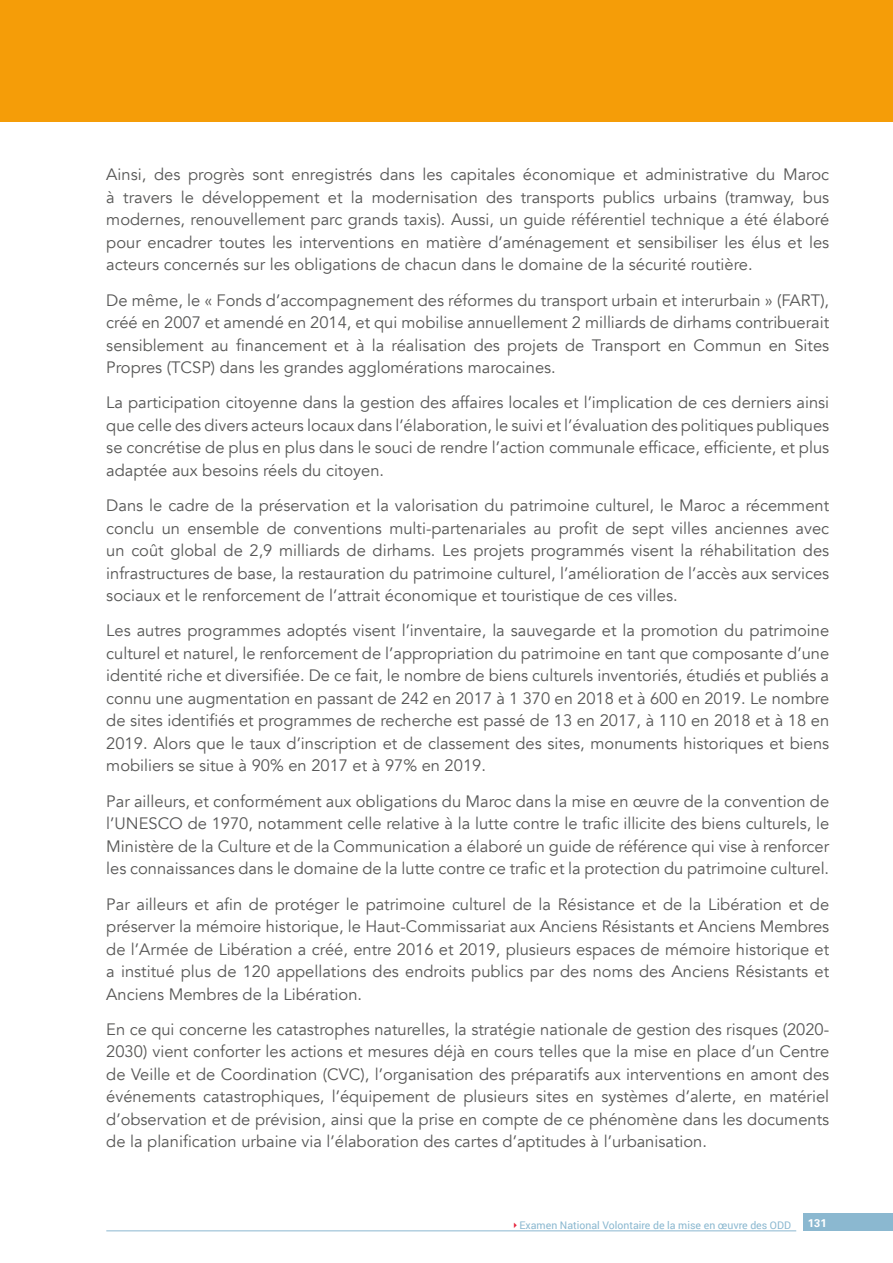
<style>
.page{position:relative;width:893px;height:1263px;background:#fff}
.page>*{position:absolute;margin:0;border:0;box-sizing:border-box;transform-origin:0 0}
.t1{font:16.5px/22.5px "Avenir";color:#575756;text-align:justify}
.t2{font:700 11.25px "Univers";color:#fff}
.t3{font:10.5px "Roboto";color:#8bb8d0}
</style>
<div class="page">
<hr style="left:106px;top:1230px;width:690px;height:1px;background:#8bb8d0">
<div style="left:804px;top:1214px;width:89px;height:17px;background:#8bb8d0"></div>
<div style="left:0;top:0;width:893px;height:121px;background:#f59d08"></div>
<p class="t1" style="left:106px;top:164px;width:724px">Ainsi, des progrès sont enregistrés dans les capitales économique et administrative du Maroc à travers le développement et la modernisation des transports publics urbains (tramway, bus modernes, renouvellement parc grands taxis). Aussi, un guide référentiel technique a été élaboré pour encadrer toutes les interventions en matière d’aménagement et sensibiliser les élus et les acteurs concernés sur les obligations de chacun dans le domaine de la sécurité routière.</p>
<p class="t1" style="left:106px;top:289px;width:724px">De même, le « Fonds d’accompagnement des réformes du transport urbain et interurbain » (FART), créé en 2007 et amendé en 2014, et qui mobilise annuellement 2 milliards de dirhams contribuerait sensiblement au financement et à la réalisation des projets de Transport en Commun en Sites Propres (TCSP) dans les grandes agglomérations marocaines.</p>
<p class="t1" style="left:106px;top:392px;width:724px">La participation citoyenne dans la gestion des affaires locales et l’implication de ces derniers ainsi que celle des divers acteurs locaux dans l’élaboration, le suivi et l’évaluation des politiques publiques se concrétise de plus en plus dans le souci de rendre l’action communale efficace, efficiente, et plus adaptée aux besoins réels du citoyen.</p>
<p class="t1" style="left:106px;top:494px;width:724px">Dans le cadre de la préservation et la valorisation du patrimoine culturel, le Maroc a récemment conclu un ensemble de conventions multi-partenariales au profit de sept villes anciennes avec un coût global de 2,9 milliards de dirhams. Les projets programmés visent la réhabilitation des infrastructures de base, la restauration du patrimoine culturel, l’amélioration de l’accès aux services sociaux et le renforcement de l’attrait économique et touristique de ces villes.</p>
<p class="t1" style="left:106px;top:620px;width:724px">Les autres programmes adoptés visent l’inventaire, la sauvegarde et la promotion du patrimoine culturel et naturel, le renforcement de l’appropriation du patrimoine en tant que composante d’une identité riche et diversifiée. De ce fait, le nombre de biens culturels inventoriés, étudiés et publiés a connu une augmentation en passant de 242 en 2017 à 1 370 en 2018 et à 600 en 2019. Le nombre de sites identifiés et programmes de recherche est passé de 13 en 2017, à 110 en 2018 et à 18 en 2019. Alors que le taux d’inscription et de classement des sites, monuments historiques et biens mobiliers se situe à 90% en 2017 et à 97% en 2019.</p>
<p class="t1" style="left:106px;top:790px;width:724px">Par ailleurs, et conformément aux obligations du Maroc dans la mise en œuvre de la convention de l’UNESCO de 1970, notamment celle relative à la lutte contre le trafic illicite des biens culturels, le Ministère de la Culture et de la Communication a élaboré un guide de référence qui vise à renforcer les connaissances dans le domaine de la lutte contre ce trafic et la protection du patrimoine culturel.</p>
<p class="t1" style="left:106px;top:893px;width:724px">Par ailleurs et afin de protéger le patrimoine culturel de la Résistance et de la Libération et de préserver la mémoire historique, le Haut-Commissariat aux Anciens Résistants et Anciens Membres de l’Armée de Libération a créé, entre 2016 et 2019, plusieurs espaces de mémoire historique et a institué plus de 120 appellations des endroits publics par des noms des Anciens Résistants et Anciens Membres de la Libération.</p>
<p class="t1" style="left:106px;top:1018px;width:724px">En ce qui concerne les catastrophes naturelles, la stratégie nationale de gestion des risques (2020- 2030) vient conforter les actions et mesures déjà en cours telles que la mise en place d’un Centre de Veille et de Coordination (CVC), l’organisation des préparatifs aux interventions en amont des événements catastrophiques, l’équipement de plusieurs sites en systèmes d’alerte, en matériel d’observation et de prévision, ainsi que la prise en compte de ce phénomène dans les documents de la planification urbaine via l’élaboration des cartes d’aptitudes à l’urbanisation.</p>
<p class="t3" style="left:519px;top:1218px;width:273px">Examen National Volontaire de la mise en œuvre des ODD</p>
<p class="t2" style="left:808px;top:1215px;width:20px">131</p>
</div>
